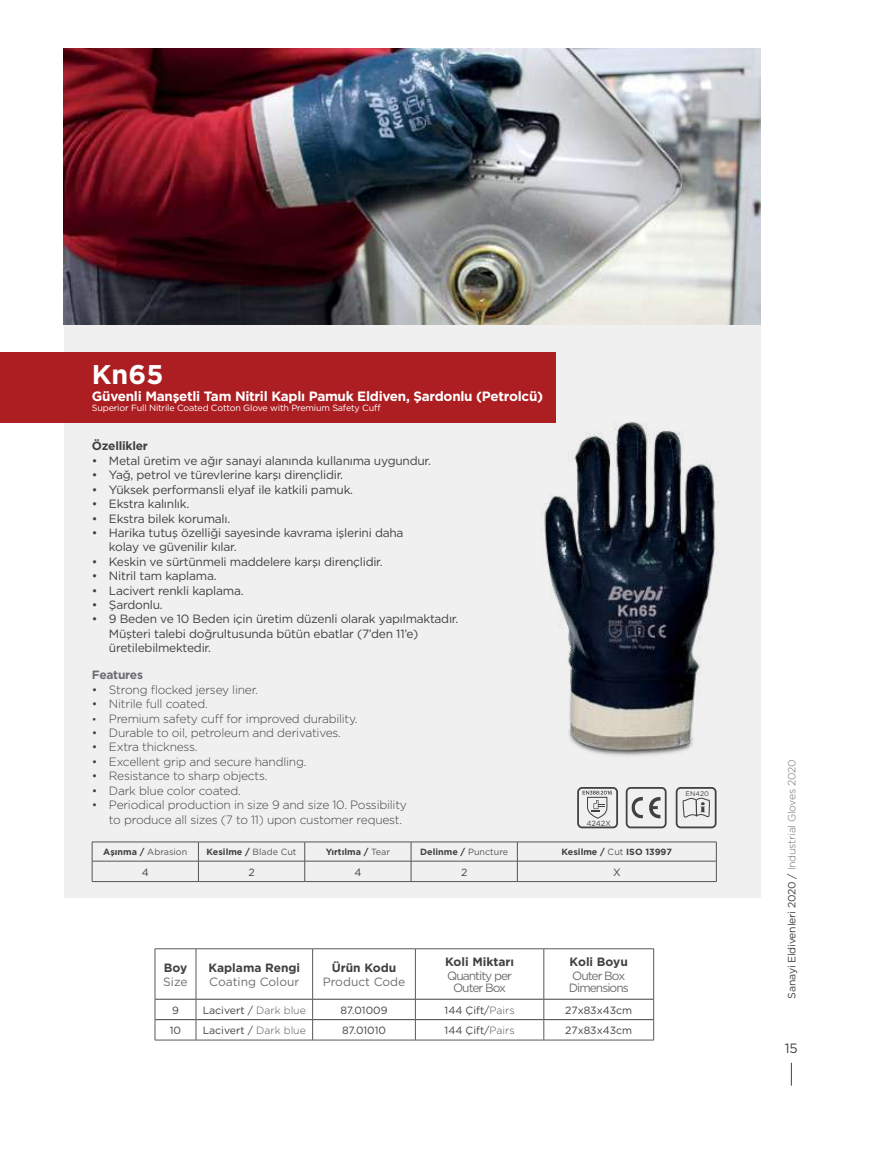
<style>
.page{position:relative;width:893px;height:1149px;background:#fff}
.page>*{position:absolute;margin:0;border:0;box-sizing:border-box;transform-origin:0 0}
.t1{font:700 27px "Gotham";color:#fff}
.t2{font:700 13.5px "Gotham";letter-spacing:-.02em;color:#fff}
.t3{font:13.5px "Gotham";color:#414042}
.t4{font:12px/14.4px "Gotham";letter-spacing:-.02em;color:#414042}
.t5{font:300 12px/14.4px "Gotham";letter-spacing:-.02em;color:#414042}
.t6{font:700 12px "Gotham";color:#414042}
.t7{font:12px/12px "Gotham";letter-spacing:-.08em;color:#6d6e71;text-align:center}
.t8{font:12px "Gotham";color:#6d6e71}
.t9{font:700 12px "Gotham";letter-spacing:-.02em;color:#414042}
.t10{font:700 12px "Gotham";letter-spacing:-.02em;color:#6d6e71}
.t11{font:10.5px "Gotham";color:#414042}
.t12{font:10.5px "Gotham";letter-spacing:-.02em;color:#414042}
.t13{font:700 9px "Gotham";color:#414042}
.t14{font:9px "Gotham";letter-spacing:-.02em;color:#fff}
.t15{font:9px "Gotham";color:#545456}
.t16{font:7.5px "Gotham";color:#414042}
.t17{font:6.75px "Gotham";color:#414042}
.s1{font-size:10.5px}
.s2{font-weight:700;color:#414042}
.s3{font-weight:400;color:#545456}
.s4{font-weight:300;color:#545456}
.s5{font-weight:300;color:#6d6e71}
</style>
<div class="page">
<svg style="left:791px;top:1062px;width:1px;height:23px"></svg>
<div style="left:64px;top:323px;width:696px;height:574px;background:#f0f0f1"></div>
<div style="left:0;top:351px;width:556px;height:71px;background:#ad1e22"></div>
<hr style="left:92px;top:841px;width:106px;height:1px;background:#545456">
<hr style="left:198px;top:841px;width:107px;height:1px;background:#545456">
<hr style="left:305px;top:841px;width:106px;height:1px;background:#545456">
<hr style="left:411px;top:841px;width:106px;height:1px;background:#545456">
<hr style="left:517px;top:841px;width:199px;height:1px;background:#545456">
<hr style="left:92px;top:860px;width:106px;height:1px;background:#545456">
<svg style="left:92px;top:841px;width:1px;height:40px"></svg>
<hr style="left:198px;top:860px;width:107px;height:1px;background:#545456">
<svg style="left:198px;top:841px;width:1px;height:40px"></svg>
<hr style="left:305px;top:860px;width:106px;height:1px;background:#545456">
<svg style="left:304px;top:841px;width:1px;height:40px"></svg>
<hr style="left:411px;top:860px;width:106px;height:1px;background:#545456">
<svg style="left:411px;top:841px;width:1px;height:40px"></svg>
<hr style="left:517px;top:860px;width:199px;height:1px;background:#545456">
<svg style="left:517px;top:841px;width:1px;height:40px"></svg>
<svg style="left:716px;top:841px;width:1px;height:40px"></svg>
<hr style="left:92px;top:881px;width:106px;height:1px;background:#545456">
<hr style="left:305px;top:881px;width:106px;height:1px;background:#545456">
<hr style="left:411px;top:881px;width:106px;height:1px;background:#545456">
<hr style="left:517px;top:881px;width:199px;height:1px;background:#545456">
<hr style="left:198px;top:881px;width:107px;height:1px;background:#545456">
<img style="left:531px;top:422px;width:188px;height:334px">
<hr style="left:155px;top:998px;width:41px;height:1px;background:#414042">
<hr style="left:196px;top:998px;width:116px;height:1px;background:#414042">
<hr style="left:313px;top:998px;width:102px;height:1px;background:#414042">
<hr style="left:416px;top:998px;width:128px;height:1px;background:#414042">
<hr style="left:544px;top:998px;width:109px;height:1px;background:#414042">
<hr style="left:155px;top:1019px;width:41px;height:1px;background:#414042">
<hr style="left:196px;top:1019px;width:116px;height:1px;background:#414042">
<hr style="left:313px;top:1019px;width:102px;height:1px;background:#414042">
<hr style="left:416px;top:1019px;width:128px;height:1px;background:#414042">
<hr style="left:544px;top:1019px;width:109px;height:1px;background:#414042">
<hr style="left:155px;top:948px;width:41px;height:1px;background:#58595b">
<hr style="left:155px;top:948px;width:1px;height:50px;background:#58595b">
<hr style="left:196px;top:948px;width:117px;height:1px;background:#58595b">
<hr style="left:196px;top:948px;width:1px;height:50px;background:#58595b">
<hr style="left:313px;top:948px;width:102px;height:1px;background:#58595b">
<hr style="left:312px;top:948px;width:1px;height:50px;background:#58595b">
<hr style="left:415px;top:948px;width:129px;height:1px;background:#58595b">
<hr style="left:415px;top:948px;width:1px;height:50px;background:#58595b">
<hr style="left:544px;top:948px;width:110px;height:1px;background:#58595b">
<hr style="left:544px;top:948px;width:1px;height:50px;background:#58595b">
<hr style="left:653px;top:948px;width:1px;height:50px;background:#58595b">
<svg style="left:155px;top:998px;width:1px;height:41px"></svg>
<svg style="left:196px;top:998px;width:1px;height:41px"></svg>
<svg style="left:312px;top:998px;width:1px;height:41px"></svg>
<svg style="left:415px;top:998px;width:1px;height:41px"></svg>
<svg style="left:544px;top:998px;width:1px;height:41px"></svg>
<svg style="left:653px;top:998px;width:1px;height:41px"></svg>
<hr style="left:155px;top:1039px;width:41px;height:1px;background:#58595b">
<hr style="left:196px;top:1039px;width:117px;height:1px;background:#58595b">
<hr style="left:313px;top:1039px;width:102px;height:1px;background:#58595b">
<hr style="left:415px;top:1039px;width:129px;height:1px;background:#58595b">
<hr style="left:544px;top:1039px;width:110px;height:1px;background:#58595b">
<svg style="left:577px;top:787px;width:140px;height:41px"></svg>
<img style="left:64px;top:48px;width:696px;height:277px">
<h1 class="t1" style="left:92px;top:357px;width:73px">Kn65</h1>
<p class="t2" style="left:92px;top:387px;width:453px">Güvenli Manşetli Tam Nitril Kaplı Pamuk Eldiven, Şardonlu (Petrolcü)</p>
<p class="t14" style="left:92px;top:402px;width:290px">Superior Full Nitrile Coated Cotton Glove with Premium Safety Cuff</p>
<p class="t9" style="left:92px;top:438px;width:57px">Özellikler</p>
<p class="t4" style="left:92px;top:453px;width:341px">• Metal üretim ve ağır sanayi alanında kullanıma uygundur.</p>
<p class="t4" style="left:92px;top:467px;width:253px">• Yağ, petrol ve türevlerine karşı dirençlidir.</p>
<p class="t4" style="left:92px;top:482px;width:263px">• Yüksek performansli elyaf ile katkili pamuk.</p>
<p class="t4" style="left:92px;top:496px;width:99px">• Ekstra kalınlık.</p>
<p class="t4" style="left:92px;top:510px;width:140px">• Ekstra bilek korumalı.</p>
<p class="t4" style="left:109px;top:525px;width:296px;text-indent:-17px">• Harika tutuş özelliği sayesinde kavrama işlerini daha kolay ve güvenilir kılar.</p>
<p class="t4" style="left:92px;top:554px;width:292px">• Keskin ve sürtünmeli maddelere karşı dirençlidir.</p>
<p class="t4" style="left:92px;top:568px;width:126px">• Nitril tam kaplama.</p>
<p class="t4" style="left:92px;top:582px;width:153px">• Lacivert renkli kaplama.</p>
<p class="t4" style="left:92px;top:597px;width:72px">• Şardonlu.</p>
<p class="t4" style="left:109px;top:611px;width:351px;text-indent:-17px">• 9 Beden ve 10 Beden için üretim düzenli olarak yapılmaktadır.<br>Müşteri talebi doğrultusunda bütün ebatlar (7’den 11’e) üretilebilmektedir.</p>
<p class="t10" style="left:92px;top:667px;width:53px">Features</p>
<p class="t5" style="left:92px;top:681px;width:167px">• Strong flocked jersey liner.</p>
<p class="t5" style="left:92px;top:696px;width:117px">• Nitrile full coated.</p>
<p class="t5" style="left:92px;top:710px;width:267px"><span class="s1">•</span> Premium safety cuff for improved durability.</p>
<p class="t5" style="left:92px;top:725px;width:251px">• Durable to oil, petroleum and derivatives.</p>
<p class="t5" style="left:92px;top:739px;width:107px">• Extra thickness.</p>
<p class="t5" style="left:92px;top:753px;width:216px">• Excellent grip and secure handling.</p>
<p class="t5" style="left:92px;top:768px;width:177px">• Resistance to sharp objects.</p>
<p class="t5" style="left:92px;top:782px;width:150px">• Dark blue color coated.</p>
<p class="t5" style="left:109px;top:797px;width:300px;text-indent:-17px">• Periodical production in size 9 and size 10. Possibility to produce all sizes (7 to 11) upon customer request.</p>
<p class="t16" style="left:586px;top:818px;width:26px">4242X</p>
<p class="t15" style="left:103px;top:845px;width:85px"><span class="s2">Aşınma /</span> Abrasion</p>
<p class="t13" style="left:207px;top:845px;width:91px">Kesilme / <span class="s3">Blade Cut</span></p>
<p class="t13" style="left:326px;top:845px;width:66px">Yırtılma / <span class="s3">Tear</span></p>
<p class="t13" style="left:420px;top:845px;width:90px">Delinme / <span class="s3">Puncture</span></p>
<p class="t13" style="left:562px;top:845px;width:112px">Kesilme / <span class="s3">Cut</span> ISO 13997</p>
<p class="t11" style="left:142px;top:864px;width:9px">4</p>
<p class="t11" style="left:248px;top:864px;width:8px">2</p>
<p class="t11" style="left:354px;top:864px;width:9px">4</p>
<p class="t11" style="left:461px;top:864px;width:8px">2</p>
<p class="t11" style="left:613px;top:864px;width:9px">X</p>
<p class="t17" style="left:686px;top:788px;width:25px">EN420</p>
<p class="t6" style="left:164px;top:959px;width:25px">Boy</p>
<p class="t7" style="left:163px;top:975px;width:26px">Size</p>
<p class="t6" style="left:208px;top:959px;width:93px">Kaplama Rengi</p>
<p class="t8" style="left:209px;top:973px;width:92px">Coating Colour</p>
<p class="t6" style="left:332px;top:959px;width:66px">Ürün Kodu</p>
<p class="t8" style="left:323px;top:973px;width:84px">Product Code</p>
<p class="t6" style="left:445px;top:953px;width:70px">Koli Miktarı</p>
<p class="t7" style="left:447px;top:969px;width:66px">Quantity per<br>Outer Box</p>
<p class="t6" style="left:570px;top:953px;width:60px">Koli Boyu</p>
<p class="t7" style="left:569px;top:969px;width:62px;text-align:left">Outer Box<br>Dimensions</p>
<p class="t11" style="left:172px;top:1002px;width:8px">9</p>
<p class="t11" style="left:203px;top:1002px;width:105px">Lacivert / <span class="s4">Dark blue</span></p>
<p class="t11" style="left:340px;top:1002px;width:49px">87.01009</p>
<p class="t11" style="left:445px;top:1002px;width:71px">144 Çift/<span class="s4">Pairs</span></p>
<p class="t11" style="left:565px;top:1002px;width:68px">27x83x43cm</p>
<p class="t11" style="left:170px;top:1023px;width:13px">10</p>
<p class="t11" style="left:203px;top:1023px;width:105px">Lacivert / <span class="s4">Dark blue</span></p>
<p class="t11" style="left:342px;top:1023px;width:46px">87.01010</p>
<p class="t11" style="left:445px;top:1023px;width:71px">144 Çift/<span class="s4">Pairs</span></p>
<p class="t11" style="left:565px;top:1023px;width:68px">27x83x43cm</p>
<p class="t12" style="left:785px;top:998px;width:241px;rotate:-90deg">Sanayi Eldivenleri 2020 / <span class="s5">Industrial Gloves 2020</span></p>
<p class="t3" style="left:785px;top:1039px;width:14px">15</p>
</div>
